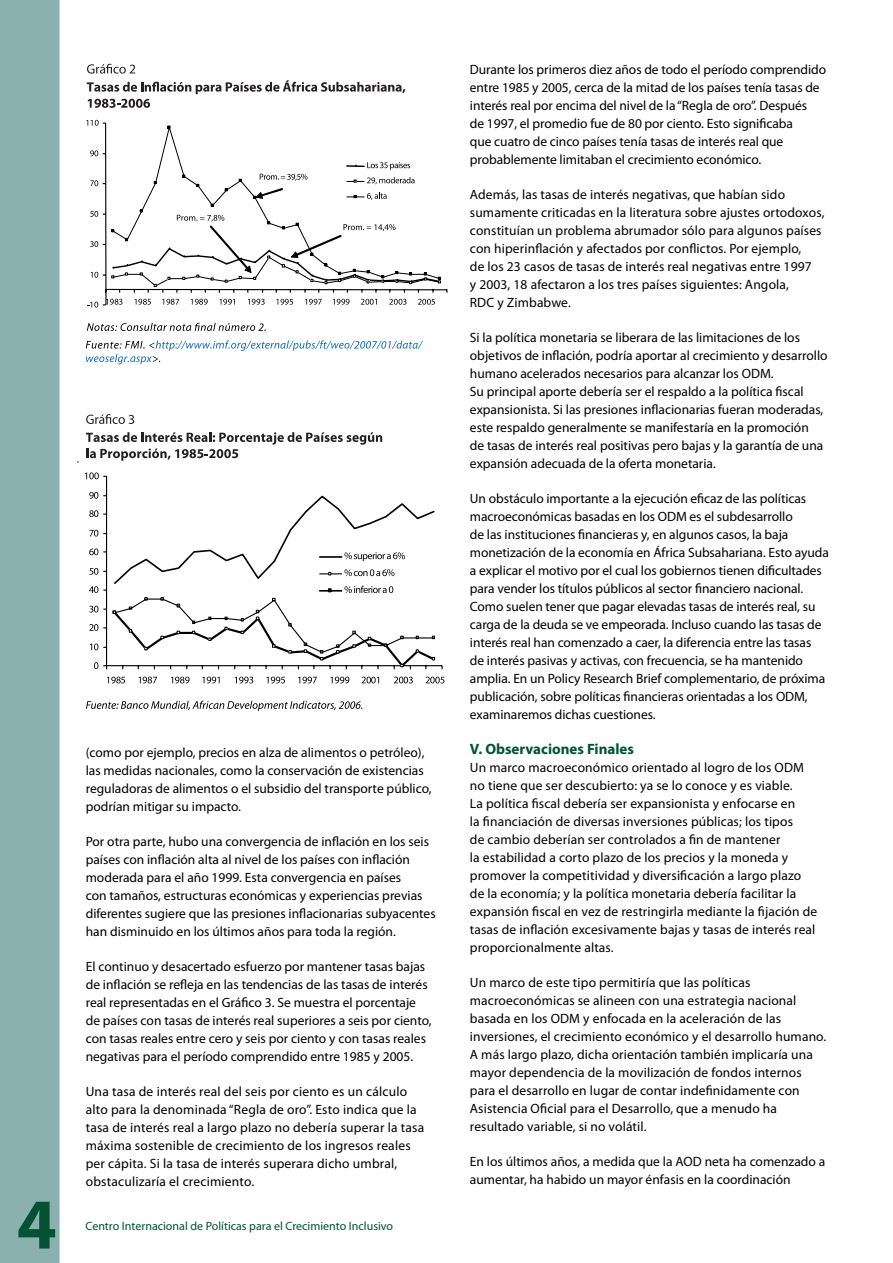
<style>
.page{position:relative;width:893px;height:1263px;background:#fff}
.page>*{position:absolute;margin:0;border:0;box-sizing:border-box;transform-origin:0 0}
.t1{font:700 72px "Myriad Pro";color:#025233}
.t2{font:700 15px "Myriad Pro";color:#025233}
.t3{font:13.5px/18px "Myriad Pro";color:#000}
.t4{font:12px "Myriad Pro";color:#025233}
</style>
<div class="page">
<div style="left:0;top:0;width:60px;height:1263px;background:#8bb1af"></div>
<svg style="left:87px;top:64px;width:48px;height:10px"></svg>
<svg style="left:87px;top:80px;width:318px;height:28px"></svg>
<svg style="left:87px;top:323px;width:179px;height:8px"></svg>
<svg style="left:86px;top:340px;width:337px;height:24px"></svg>
<hr style="left:105px;top:123px;width:2px;height:182px;background:#000">
<svg style="left:90px;top:150px;width:16px;height:6px"></svg>
<svg style="left:86px;top:120px;width:20px;height:6px"></svg>
<svg style="left:87px;top:299px;width:35px;height:9px"></svg>
<svg style="left:135px;top:299px;width:16px;height:6px"></svg>
<svg style="left:162px;top:299px;width:17px;height:6px"></svg>
<svg style="left:191px;top:299px;width:17px;height:6px"></svg>
<svg style="left:220px;top:299px;width:15px;height:6px"></svg>
<svg style="left:248px;top:299px;width:17px;height:6px"></svg>
<svg style="left:276px;top:299px;width:17px;height:6px"></svg>
<svg style="left:305px;top:299px;width:17px;height:6px"></svg>
<svg style="left:333px;top:299px;width:16px;height:6px"></svg>
<svg style="left:361px;top:299px;width:16px;height:6px"></svg>
<svg style="left:389px;top:299px;width:17px;height:6px"></svg>
<svg style="left:418px;top:299px;width:17px;height:6px"></svg>
<svg style="left:90px;top:162px;width:357px;height:131px"></svg>
<svg style="left:86px;top:414px;width:48px;height:10px"></svg>
<svg style="left:86px;top:432px;width:296px;height:29px"></svg>
<hr style="left:106px;top:476px;width:1px;height:190px;background:#000">
<svg style="left:85px;top:472px;width:22px;height:7px"></svg>
<svg style="left:107px;top:677px;width:18px;height:6px"></svg>
<svg style="left:139px;top:677px;width:18px;height:6px"></svg>
<svg style="left:171px;top:677px;width:19px;height:6px"></svg>
<svg style="left:202px;top:677px;width:18px;height:6px"></svg>
<svg style="left:235px;top:677px;width:18px;height:6px"></svg>
<svg style="left:266px;top:677px;width:19px;height:6px"></svg>
<svg style="left:298px;top:677px;width:19px;height:6px"></svg>
<svg style="left:330px;top:677px;width:19px;height:6px"></svg>
<svg style="left:362px;top:677px;width:17px;height:6px"></svg>
<svg style="left:394px;top:677px;width:19px;height:6px"></svg>
<svg style="left:426px;top:677px;width:18px;height:6px"></svg>
<svg style="left:89px;top:492px;width:354px;height:177px"></svg>
<svg style="left:86px;top:701px;width:276px;height:10px"></svg>
<h1 class="t1" style="left:17px;top:1184px;width:41px">4</h1>
<p class="t3" style="left:86px;top:744px;width:347px">(como por ejemplo, precios en alza de alimentos o petróleo), las medidas nacionales, como la conservación de existencias reguladoras de alimentos o el subsidio del transporte público, podrían mitigar su impacto.</p>
<p class="t3" style="left:86px;top:833px;width:351px">Por otra parte, hubo una convergencia de inflación en los seis países con inflación alta al nivel de los países con inflación moderada para el año 1999. Esta convergencia en países<br>con tamaños, estructuras económicas y experiencias previas diferentes sugiere que las presiones inflacionarias subyacentes han disminuido en los últimos años para toda la región.</p>
<p class="t3" style="left:86px;top:957px;width:347px">El continuo y desacertado esfuerzo por mantener tasas bajas de inflación se refleja en las tendencias de las tasas de interés real representadas en el Gráfico 3. Se muestra el porcentaje de países con tasas de interés real superiores a seis por ciento, con tasas reales entre cero y seis por ciento y con tasas reales negativas para el período comprendido entre 1985 y 2005.</p>
<p class="t3" style="left:86px;top:1082px;width:340px">Una tasa de interés real del seis por ciento es un cálculo alto para la denominada “Regla de oro”. Esto indica que la tasa de interés real a largo plazo no debería superar la tasa máxima sostenible de crecimiento de los ingresos reales per cápita. Si la tasa de interés superara dicho umbral, obstaculizaría el crecimiento.</p>
<p class="t4" style="left:86px;top:1220px;width:309px">Centro Internacional de Políticas para el Crecimiento Inclusivo</p>
<p class="t3" style="left:470px;top:61px;width:358px">Durante los primeros diez años de todo el período comprendido entre 1985 y 2005, cerca de la mitad de los países tenía tasas de interés real por encima del nivel de la “Regla de oro”. Después<br>de 1997, el promedio fue de 80 por ciento. Esto significaba<br>que cuatro de cinco países tenía tasas de interés real que probablemente limitaban el crecimiento económico.</p>
<p class="t3" style="left:470px;top:186px;width:356px">Además, las tasas de interés negativas, que habían sido sumamente criticadas en la literatura sobre ajustes ortodoxos, constituían un problema abrumador sólo para algunos países con hiperinflación y afectados por conflictos. Por ejemplo,<br>de los 23 casos de tasas de interés real negativas entre 1997<br>y 2003, 18 afectaron a los tres países siguientes: Angola,<br>RDC y Zimbabwe.</p>
<p class="t3" style="left:470px;top:329px;width:359px">Si la política monetaria se liberara de las limitaciones de los objetivos de inflación, podría aportar al crecimiento y desarrollo humano acelerados necesarios para alcanzar los ODM.<br>Su principal aporte debería ser el respaldo a la política fiscal expansionista. Si las presiones inflacionarias fueran moderadas, este respaldo generalmente se manifestaría en la promoción<br>de tasas de interés real positivas pero bajas y la garantía de una expansión adecuada de la oferta monetaria.</p>
<p class="t3" style="left:470px;top:489px;width:360px">Un obstáculo importante a la ejecución eficaz de las políticas macroeconómicas basadas en los ODM es el subdesarrollo<br>de las instituciones financieras y, en algunos casos, la baja monetización de la economía en África Subsahariana. Esto ayuda a explicar el motivo por el cual los gobiernos tienen dificultades para vender los títulos públicos al sector financiero nacional.<br>Como suelen tener que pagar elevadas tasas de interés real, su carga de la deuda se ve empeorada. Incluso cuando las tasas de interés real han comenzado a caer, la diferencia entre las tasas de interés pasivas y activas, con frecuencia, se ha mantenido amplia. En un Policy Research Brief complementario, de próxima publicación, sobre políticas financieras orientadas a los ODM, examinaremos dichas cuestiones.</p>
<p class="t2" style="left:470px;top:740px;width:166px">V. Observaciones Finales</p>
<p class="t3" style="left:470px;top:759px;width:349px">Un marco macroeconómico orientado al logro de los ODM no tiene que ser descubierto: ya se lo conoce y es viable.<br>La política fiscal debería ser expansionista y enfocarse en<br>la financiación de diversas inversiones públicas; los tipos<br>de cambio deberían ser controlados a fin de mantener<br>la estabilidad a corto plazo de los precios y la moneda y promover la competitividad y diversificación a largo plazo de la economía; y la política monetaria debería facilitar la expansión fiscal en vez de restringirla mediante la fijación de tasas de inflación excesivamente bajas y tasas de interés real proporcionalmente altas.</p>
<p class="t3" style="left:470px;top:974px;width:358px">Un marco de este tipo permitiría que las políticas macroeconómicas se alineen con una estrategia nacional basada en los ODM y enfocada en la aceleración de las inversiones, el crecimiento económico y el desarrollo humano.<br>A más largo plazo, dicha orientación también implicaría una mayor dependencia de la movilización de fondos internos para el desarrollo en lugar de contar indefinidamente con Asistencia Oficial para el Desarrollo, que a menudo ha resultado variable, si no volátil.</p>
<p class="t3" style="left:470px;top:1153px;width:357px">En los últimos años, a medida que la AOD neta ha comenzado a aumentar, ha habido un mayor énfasis en la coordinación</p>
</div>
